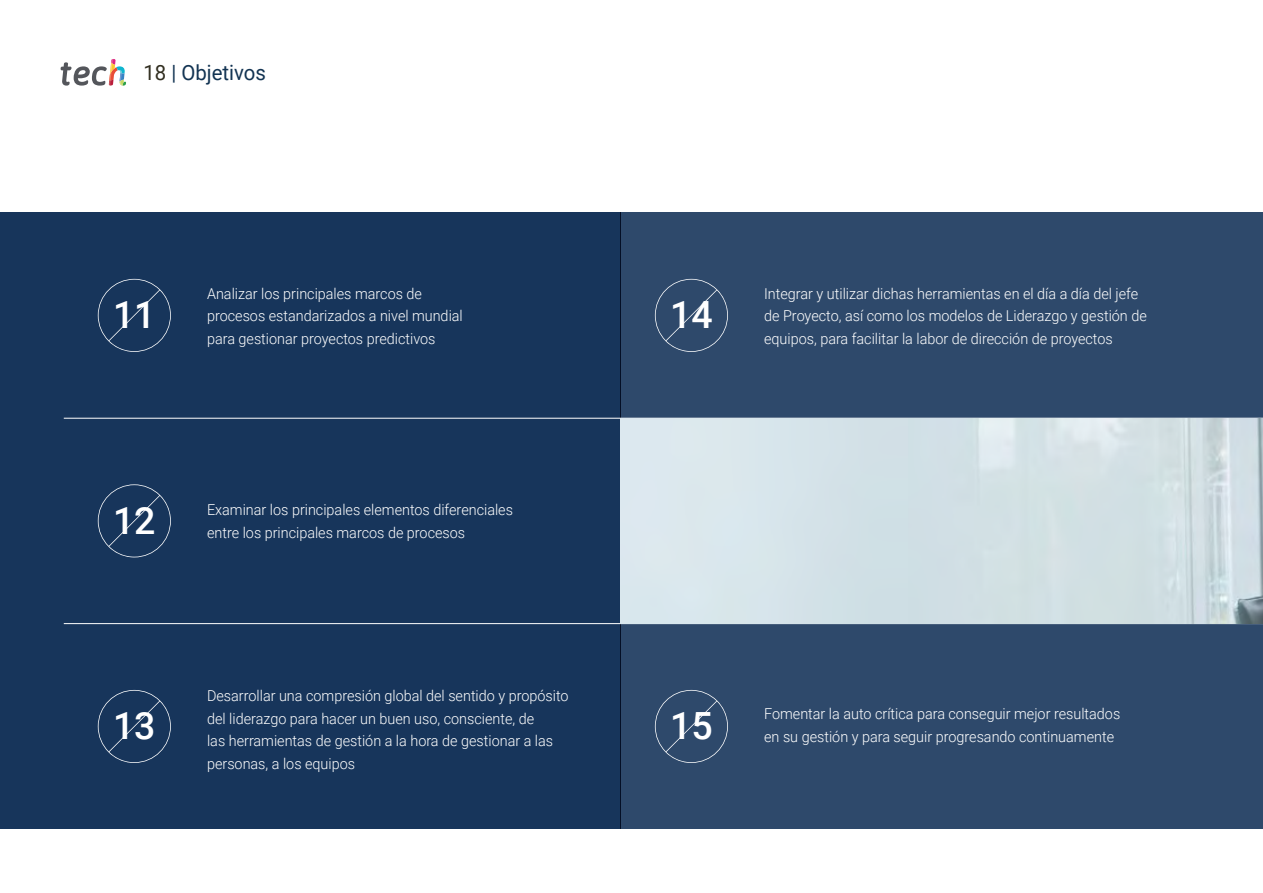
<style>
.page{position:relative;width:1263px;height:893px;background:#fff}
.page>*{position:absolute;margin:0;border:0;box-sizing:border-box;transform-origin:0 0}
.t1{font:500 37.5px "Roboto";color:#fff}
.t2{font:21px "Roboto";color:#123352}
.t3{font:300 15px/22.5px "Roboto";color:#fff;scale:.96 1}
.s1{color:#312e20}
</style>
<div class="page">
<div style="left:0;top:213px;width:621px;height:616px;background:#17355b"></div>
<div style="left:621px;top:213px;width:642px;height:616px;background:#2e496b"></div>
<svg style="left:98px;top:279px;width:73px;height:73px"></svg>
<svg style="left:98px;top:484px;width:73px;height:73px"></svg>
<svg style="left:98px;top:690px;width:73px;height:73px"></svg>
<svg style="left:655px;top:279px;width:73px;height:73px"></svg>
<hr style="left:64px;top:418px;width:1199px;height:1px;background:#fff">
<hr style="left:64px;top:623px;width:1199px;height:1px;background:#fff">
<img style="left:621px;top:418px;width:642px;height:206px">
<svg style="left:655px;top:690px;width:73px;height:73px"></svg>
<svg style="left:61px;top:59px;width:65px;height:27px"></svg>
<h2 class="t2" style="left:144px;top:57px;width:124px"><span class="s1">18</span> | Objetivos</h2>
<h1 class="t1" style="left:113px;top:288px;width:44px">11</h1>
<p class="t3" style="left:207px;top:281px;width:268px">Analizar los principales marcos de procesos estandarizados a nivel mundial para gestionar proyectos predictivos</p>
<h1 class="t1" style="left:113px;top:494px;width:44px">12</h1>
<p class="t3" style="left:207px;top:498px;width:320px">Examinar los principales elementos diferenciales entre los principales marcos de procesos</p>
<h1 class="t1" style="left:113px;top:699px;width:44px">13</h1>
<p class="t3" style="left:207px;top:684px;width:378px">Desarrollar una compresión global del sentido y propósito del liderazgo para hacer un buen uso, consciente, de<br>las herramientas de gestión a la hora de gestionar a las personas, a los equipos</p>
<h1 class="t1" style="left:670px;top:288px;width:44px">14</h1>
<p class="t3" style="left:764px;top:281px;width:400px">Integrar y utilizar dichas herramientas en el día a día del jefe de Proyecto, así como los modelos de Liderazgo y gestión de equipos, para facilitar la labor de dirección de proyectos</p>
<h1 class="t1" style="left:670px;top:699px;width:44px">15</h1>
<p class="t3" style="left:764px;top:702px;width:372px">Fomentar la auto crítica para conseguir mejor resultados en su gestión y para seguir progresando continuamente</p>
</div>
